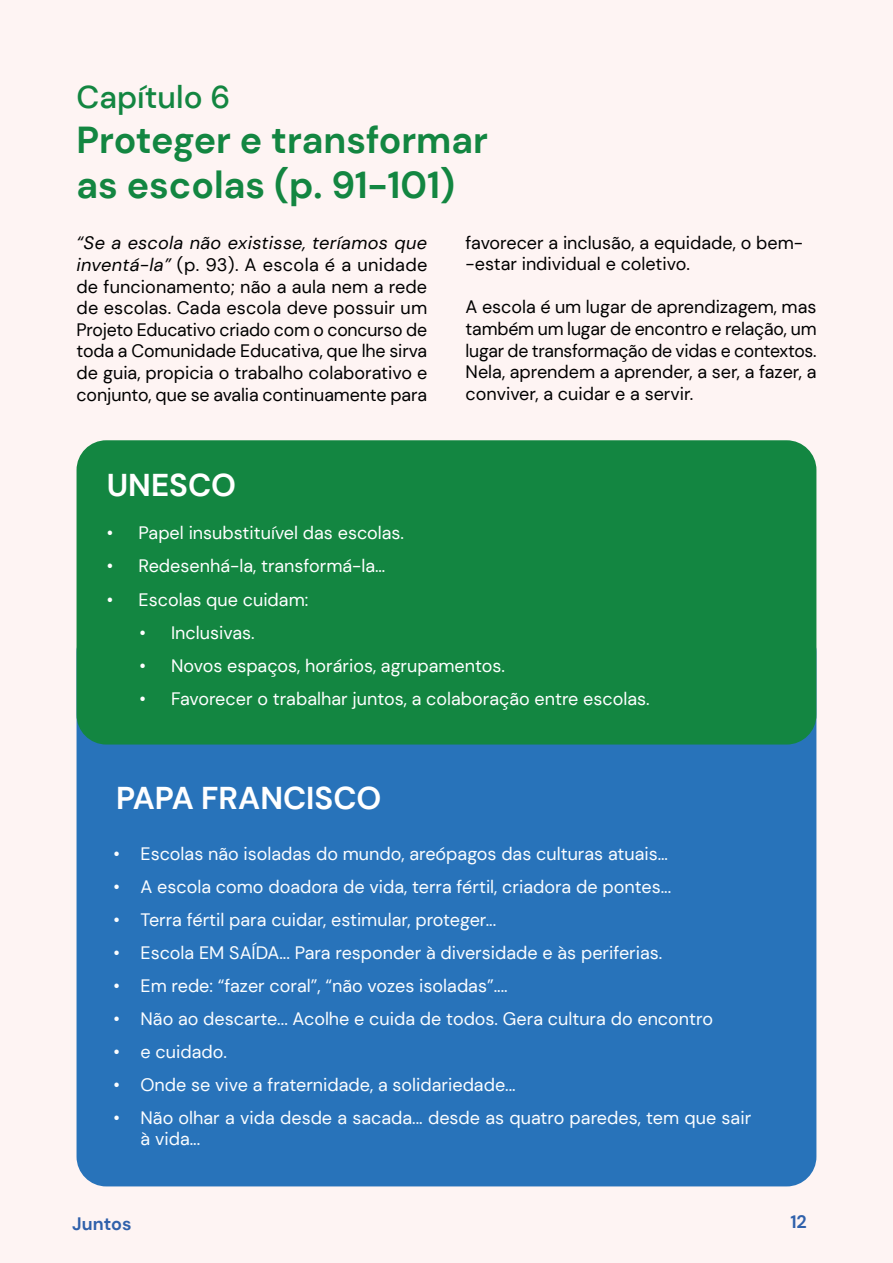
<style>
.page{position:relative;width:893px;height:1263px;background:#fff}
.page>*{position:absolute;margin:0;border:0;box-sizing:border-box;transform-origin:0 0}
.t1{font:700 37.5px "DM Sans";color:#138641}
.t2{font:700 31.5px "DM Sans";color:#fff}
.t3{font:500 31.5px "DM Sans";color:#138641}
.t4{font:18px/21.6px "DM Sans";color:#000;text-align:justify}
.t5{font:18px/21.6px "DM Sans";color:#fbfdff}
.t6{font:18px "DM Sans";color:#fff}
.t7{font:700 18px "DM Sans";color:#3061ab}
.s1{font-style:italic}
</style>
<div class="page">
<div style="left:1px;top:1px;width:892px;height:1262px;background:#fef4f3"></div>
<div style="left:77px;top:622px;width:739px;height:564px;background:#2873ba;border-radius:30px"></div>
<div style="left:77px;top:440px;width:739px;height:304px;background:#138641;border-radius:30px"></div>
<p class="t3" style="left:77px;top:77px;width:155px">Capítulo 6</p>
<p class="t1" style="left:77px;top:116px;width:413px">Proteger e transformar</p>
<p class="t1" style="left:77px;top:161px;width:380px">as escolas (p. 91-101)</p>
<p class="t4" style="left:77px;top:232px;width:352px"><span class="s1">“Se a escola não existisse, teríamos que inventá-la”</span> (p. 93). A escola é a unidade de funcionamento; não a aula nem a rede de escolas. Cada escola deve possuir um Projeto Educativo criado com o concurso de toda a Comunidade Educativa, que lhe sirva de guia, propicia o trabalho colaborativo e conjunto, que se avalia continuamente para</p>
<p class="t4" style="left:466px;top:231px;width:339px">favorecer a inclusão, a equidade, o bem-</p>
<p class="t4" style="left:466px;top:253px;width:226px">-estar individual e coletivo.</p>
<p class="t4" style="left:466px;top:296px;width:352px">A escola é um lugar de aprendizagem, mas também um lugar de encontro e relação, um lugar de transformação de vidas e contextos.<br>Nela, aprendem a aprender, a ser, a fazer, a conviver, a cuidar e a servir.</p>
<p class="t2" style="left:107px;top:465px;width:131px">UNESCO</p>
<p class="t6" style="left:107px;top:522px;width:299px">• Papel insubstituível das escolas.</p>
<p class="t6" style="left:107px;top:555px;width:280px">• Redesenhá-la, transformá-la…</p>
<p class="t6" style="left:107px;top:588px;width:203px">• Escolas que cuidam:</p>
<p class="t6" style="left:139px;top:621px;width:117px">• Inclusivas.</p>
<p class="t6" style="left:139px;top:654px;width:367px">• Novos espaços, horários, agrupamentos.</p>
<p class="t6" style="left:139px;top:687px;width:512px">• Favorecer o trabalhar juntos, a colaboração entre escolas.</p>
<p class="t2" style="left:116px;top:779px;width:267px">PAPA FRANCISCO</p>
<p class="t5" style="left:114px;top:843px;width:556px">• Escolas não isoladas do mundo, areópagos das culturas atuais…</p>
<p class="t5" style="left:114px;top:876px;width:559px">• A escola como doadora de vida, terra fértil, criadora de pontes...</p>
<p class="t5" style="left:114px;top:909px;width:384px">• Terra fértil para cuidar, estimular, proteger...</p>
<p class="t5" style="left:114px;top:942px;width:550px">• Escola EM SAÍDA... Para responder à diversidade e às periferias.</p>
<p class="t5" style="left:114px;top:975px;width:396px">• Em rede: “fazer coral”, “não vozes isoladas”....</p>
<p class="t5" style="left:114px;top:1008px;width:601px">• Não ao descarte... Acolhe e cuida de todos. Gera cultura do encontro</p>
<p class="t5" style="left:114px;top:1041px;width:115px">• e cuidado.</p>
<p class="t5" style="left:114px;top:1074px;width:404px">• Onde se vive a fraternidade, a solidariedade...</p>
<p class="t5" style="left:141px;top:1107px;width:612px;text-indent:-27px">• Não olhar a vida desde a sacada... desde as quatro paredes, tem que sair à vida...</p>
<p class="t7" style="left:72px;top:1213px;width:61px">Juntos</p>
<p class="t7" style="left:790px;top:1210px;width:18px">12</p>
</div>
